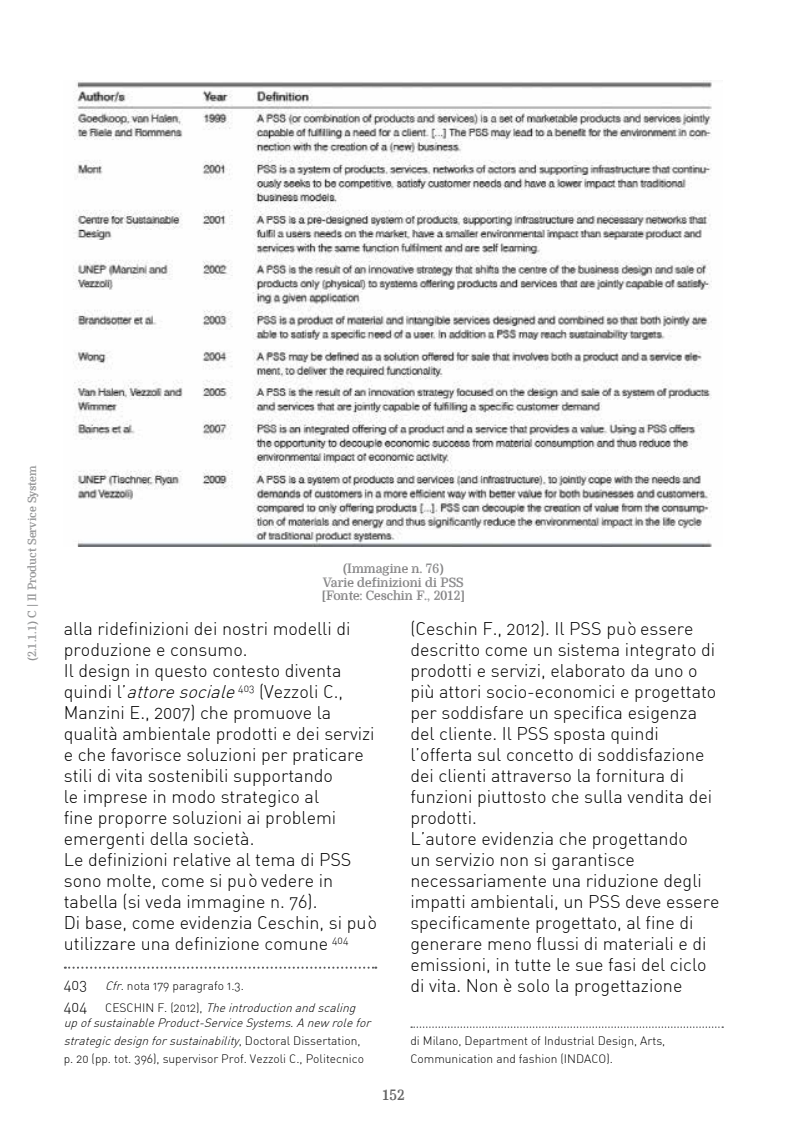
<style>
.page{position:relative;width:808px;height:1127px;background:#fff}
.page>*{position:absolute;margin:0;border:0;box-sizing:border-box;transform-origin:0 0}
.t1{font:300 18px/21px "DIN Alternate";color:#000}
.t2{font:15px "Ryman";color:#000}
.t3{font:13.5px/13.5px "Ryman";color:#414042;text-align:center}
.t4{font:italic 300 12px/18px "DIN Alternate";color:#000}
.t5{font:300 12px/22.2px "DIN Alternate";color:#000}
.t6{font:12px "Ryman";color:#58595b}
.s1{font-style:italic}
.s2{font-size:15px}
.s3{font-style:normal}
</style>
<div class="page">
<svg style="left:65px;top:966px;width:311px;height:3px"></svg>
<svg style="left:411px;top:1026px;width:312px;height:2px"></svg>
<img style="left:73px;top:81px;width:639px;height:465px">
<p class="t6" style="left:25px;top:661px;width:197px;rotate:-90deg">(2.1.1.1) C | Il Product Service System</p>
<p class="t3" style="left:322px;top:562px;width:144px">(Immagine n. 76)<br>Varie definizioni di PSS [Fonte: Ceschin F., 2012]</p>
<p class="t1" style="left:64px;top:617px;width:314px">alla ridefinizioni dei nostri modelli di produzione e consumo.<br>Il design in questo contesto diventa quindi l’<span class="s1">attoresociale</span><sup>403</sup> (Vezzoli C., Manzini E., 2007) che promuove la qualità ambientale prodotti e dei servizi e che favorisce soluzioni per praticare stili di vita sostenibili supportando<br>le imprese in modo strategico al<br>fine proporre soluzioni ai problemi emergenti della società.<br>Le definizioni relative al tema di PSS sono molte, come si può vedere in tabella (si veda immagine n. 76).<br>Di base, come evidenzia Ceschin, si può utilizzare una definizione comune <sup>404</sup></p>
<p class="t5" style="left:64px;top:974px;width:297px"><span class="s2">403</span> <span class="s1">Cfr</span>. nota 179 paragrafo 1.3.<br><span class="s2">4 0 4</span> C esc h i n F . ( 2 0 1 2 ) , <span class="s1">Theintroductionandscaling</span></p>
<p class="t4" style="left:64px;top:1014px;width:312px">upofsustainableProduct-ServiceSystems.A new rolefor strategicdesignforsustainability<span class="s3">, D o c t o r a l D i s s e rt a t i o n ,<br>p. 20 (pp. tot. 396), supervisor Prof. Vezzoli C., Politecnico</span></p>
<p class="t1" style="left:410px;top:617px;width:311px">(Ceschin F., 2012). Il PSS può essere descritto come un sistema integrato di prodotti e servizi, elaborato da uno o più attori socio-economici e progettato per soddisfare un specifica esigenza del cliente. Il PSS sposta quindi l’offerta sul concetto di soddisfazione dei clienti attraverso la fornitura di funzioni piuttosto che sulla vendita dei prodotti.<br>L’autore evidenzia che progettando<br>un servizio non si garantisce necessariamente una riduzione degli impatti ambientali, un PSS deve essere specificamente progettato, al fine di generare meno flussi di materiali e di emissioni, in tutte le sue fasi del ciclo di vita. N on è solo la progettazione</p>
<p class="t5" style="left:410px;top:1032px;width:256px;line-height:18px">di Milano, Department of Industrial Design, Arts,<br>Communication and fashion (IN DACO).</p>
<p class="t2" style="left:382px;top:1087px;width:24px">152</p>
</div>
